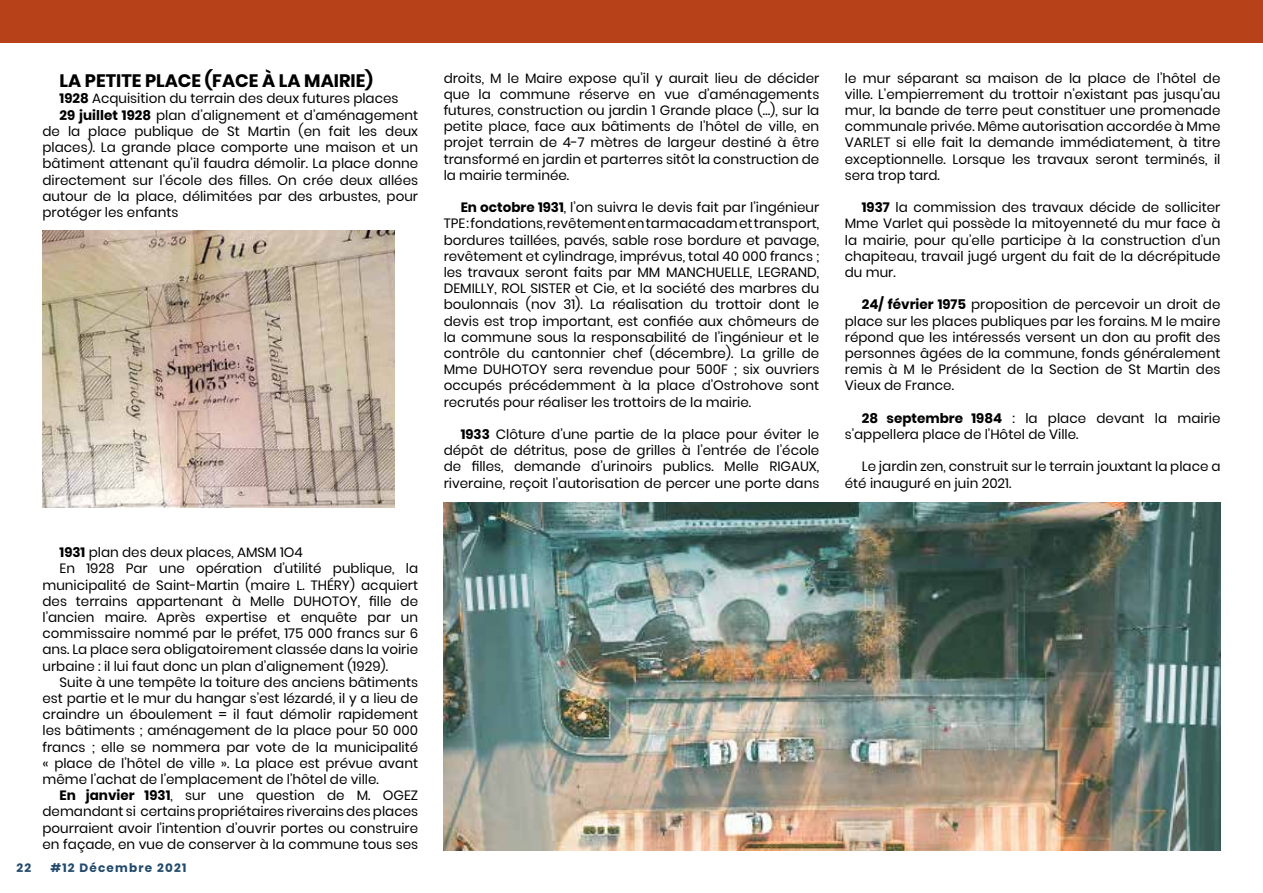
<style>
.page{position:relative;width:1263px;height:893px;background:#fff}
.page>*{position:absolute;margin:0;border:0;box-sizing:border-box;transform-origin:0 0}
.t1{font:700 18px "Poppins";color:#000}
.t2{font:13.5px/16.2px "Poppins";color:#000;text-align:justify}
.t3{font:700 12px "Poppins";letter-spacing:.1em;color:#214a6c}
.s1{font-weight:700}
</style>
<div class="page">
<hr style="left:1262px;top:0;width:1px;height:893px;background:#eaea94">
<div style="left:0;top:0;width:1263px;height:43px;background:#b74118"></div>
<img style="left:43px;top:231px;width:352px;height:277px">
<img style="left:444px;top:502px;width:776px;height:348px">
<h1 class="t1" style="left:60px;top:71px;width:315px">LA PETITE PLACE (FACE À LA MAIRIE)</h1>
<p class="t2" style="left:60px;top:91px;width:340px"><span class="s1">1928</span> Acquisition du terrain des deux futures places</p>
<p class="t2" style="left:60px;top:107px;width:360px"><span class="s1">29 juillet 1928</span> plan d’alignement et d’aménagement</p>
<p class="t2" style="left:43px;top:123px;width:377px">de la place publique de St Martin (en fait les deux</p>
<p class="t2" style="left:43px;top:139px;width:377px">places). La grande place comporte une maison et un</p>
<p class="t2" style="left:43px;top:156px;width:377px">bâtiment attenant qu’il faudra démolir. La place donne</p>
<p class="t2" style="left:43px;top:172px;width:377px">directement sur l’école des filles. On crée deux allées</p>
<p class="t2" style="left:43px;top:188px;width:377px">autour de la place, délimitées par des arbustes, pour</p>
<p class="t2" style="left:43px;top:204px;width:137px">protéger les enfants</p>
<p class="t2" style="left:60px;top:544px;width:245px"><span class="s1">1931</span> plan des deux places, AMSM 1O4</p>
<p class="t2" style="left:60px;top:561px;width:360px">En 1928 Par une opération d’utilité publique, la</p>
<p class="t2" style="left:43px;top:577px;width:377px">municipalité de Saint-Martin (maire L. THÉRY) acquiert</p>
<p class="t2" style="left:43px;top:593px;width:377px">des terrains appartenant à Melle DUHOTOY, fille de</p>
<p class="t2" style="left:43px;top:609px;width:377px">l’ancien maire. Après expertise et enquête par un</p>
<p class="t2" style="left:43px;top:625px;width:377px">commissaire nommé par le préfet, 175 000 francs sur 6</p>
<p class="t2" style="left:43px;top:642px;width:377px">ans. La place sera obligatoirement classée dans la voirie</p>
<p class="t2" style="left:43px;top:658px;width:347px">urbaine : il lui faut donc un plan d’alignement (1929).</p>
<p class="t2" style="left:60px;top:674px;width:360px">Suite à une tempête la toiture des anciens bâtiments</p>
<p class="t2" style="left:43px;top:690px;width:377px">est partie et le mur du hangar s’est lézardé, il y a lieu de</p>
<p class="t2" style="left:43px;top:706px;width:377px">craindre un éboulement = il faut démolir rapidement</p>
<p class="t2" style="left:43px;top:723px;width:377px">les bâtiments ; aménagement de la place pour 50 000</p>
<p class="t2" style="left:43px;top:739px;width:377px">francs ; elle se nommera par vote de la municipalité</p>
<p class="t2" style="left:43px;top:755px;width:377px">« place de l’hôtel de ville ». La place est prévue avant</p>
<p class="t2" style="left:43px;top:771px;width:338px">même l’achat de l’emplacement de l’hôtel de ville.</p>
<p class="t2" style="left:60px;top:787px;width:360px"><span class="s1">En janvier 1931</span>, sur une question de M. OGEZ</p>
<p class="t2" style="left:43px;top:804px;width:377px">demandant si certains propriétaires riverains des places</p>
<p class="t2" style="left:43px;top:820px;width:377px">pourraient avoir l’intention d’ouvrir portes ou construire</p>
<p class="t2" style="left:43px;top:836px;width:377px">en façade, en vue de conserver à la commune tous ses</p>
<p class="t3" style="left:17px;top:861px;width:16px">22</p>
<p class="t3" style="left:51px;top:861px;width:137px">#12 Décembre 2021</p>
<p class="t2" style="left:444px;top:70px;width:377px">droits, M le Maire expose qu’il y aurait lieu de décider que la commune réserve en vue d’aménagements futures, construction ou jardin 1 Grande place (…), sur la petite place, face aux bâtiments de l’hôtel de ville, en projet terrain de 4-7 mètres de largeur destiné à être transformé en jardin et parterres sitôt la construction de la mairie terminée.</p>
<p class="t2" style="left:444px;top:199px;width:377px;text-indent:17px"><span class="s1">En octobre 1931</span>, l’on suivra le devis fait par l’ingénieur TPE: fondations, revêtement en tarmacadam et transport, bordures taillées, pavés, sable rose bordure et pavage, revêtement et cylindrage, imprévus, total 40 000 francs ; les travaux seront faits par MM MANCHUELLE, LEGRAND, DEMILLY, ROL SISTER et Cie, et la société des marbres du boulonnais (nov 31). La réalisation du trottoir dont le devis est trop important, est confiée aux chômeurs de la commune sous la responsabilité de l’ingénieur et le contrôle du cantonnier chef (décembre). La grille de Mme DUHOTOY sera revendue pour 500F ; six ouvriers occupés précédemment à la place d’Ostrohove sont recrutés pour réaliser les trottoirs de la mairie.</p>
<p class="t2" style="left:444px;top:426px;width:377px;text-indent:17px"><span class="s1">1933</span> Clôture d’une partie de la place pour éviter le dépôt de détritus, pose de grilles à l’entrée de l’école de filles, demande d’urinoirs publics. Melle RIGAUX, riveraine, reçoit l’autorisation de percer une porte dans</p>
<p class="t2" style="left:845px;top:70px;width:377px">le mur séparant sa maison de la place de l’hôtel de ville. L’empierrement du trottoir n’existant pas jusqu’au mur, la bande de terre peut constituer une promenade communale privée. Même autorisation accordée à Mme VARLET si elle fait la demande immédiatement, à titre exceptionnelle. Lorsque les travaux seront terminés, il sera trop tard.</p>
<p class="t2" style="left:845px;top:199px;width:377px;text-indent:17px"><span class="s1">1937</span> la commission des travaux décide de solliciter Mme Varlet qui possède la mitoyenneté du mur face à la mairie, pour qu’elle participe à la construction d’un chapiteau, travail jugé urgent du fait de la décrépitude du mur.</p>
<p class="t2" style="left:845px;top:297px;width:377px;text-indent:17px"><span class="s1">24/ février 1975</span> proposition de percevoir un droit de place sur les places publiques par les forains. M le maire répond que les intéressés versent un don au profit des personnes âgées de la commune, fonds généralement remis à M le Président de la Section de St Martin des Vieux de France.</p>
<p class="t2" style="left:845px;top:410px;width:377px;text-indent:17px"><span class="s1">28 septembre 1984</span> : la place devant la mairie s’appellera place de l’Hôtel de Ville.</p>
<p class="t2" style="left:845px;top:459px;width:377px;text-indent:17px">Le jardin zen, construit sur le terrain jouxtant la place a été inauguré en juin 2021.</p>
</div>
